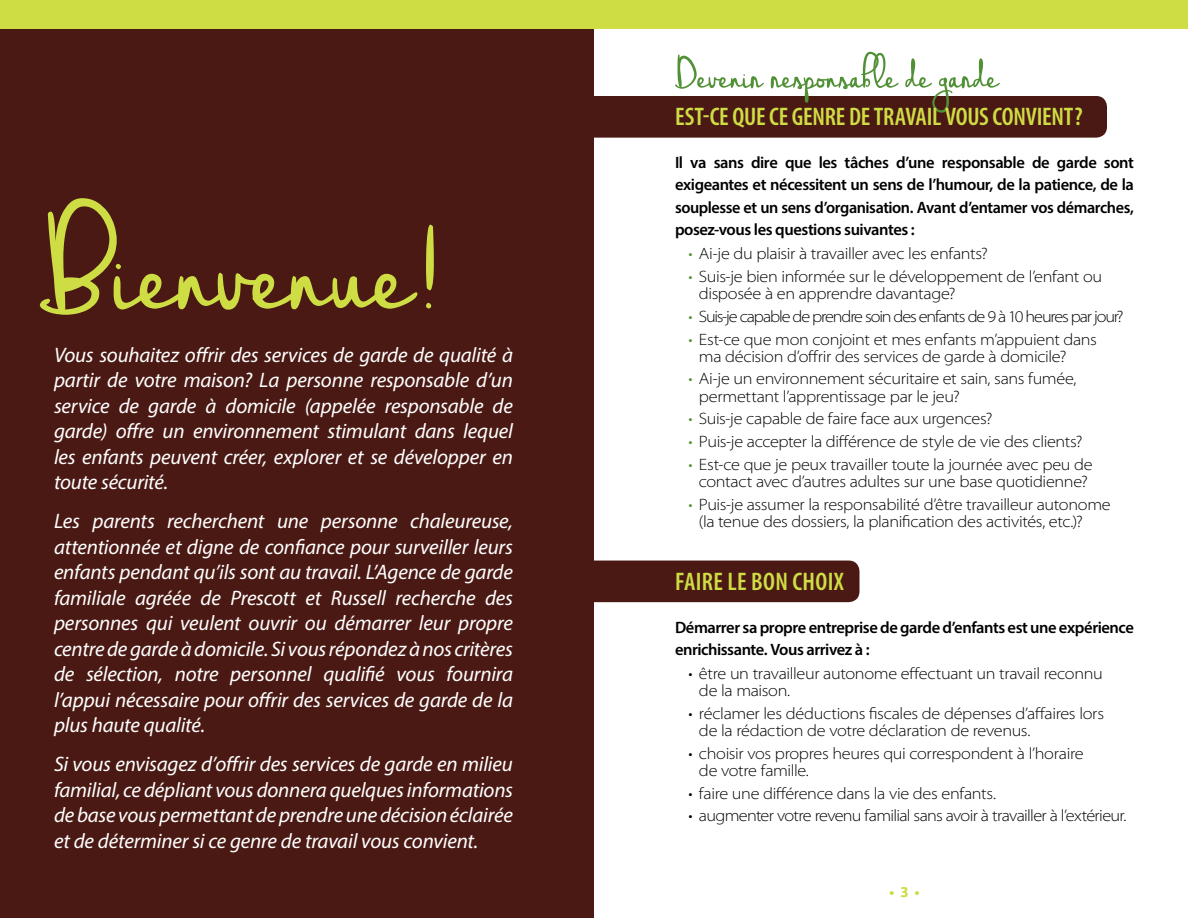
<style>
.page{position:relative;width:1188px;height:918px;background:#fff}
.page>*{position:absolute;margin:0;border:0;box-sizing:border-box;transform-origin:0 0}
.t1{font:210px "Wedding Chardonnay";letter-spacing:-.005em;color:#cfdd45}
.t2{font:63px "Wedding Chardonnay";letter-spacing:-.005em;color:#519136}
.t3{font:600 condensed 25.5px "Myriad Pro";letter-spacing:-.01em;color:#cfdd45}
.t4{font:600 condensed 25.5px "Myriad Pro";letter-spacing:.015em;color:#cfdd45}
.t5{font:italic 21px/25.5px "Myriad Pro";letter-spacing:-.01em;color:#fff;text-align:justify}
.t6{font:300 semi-expanded 16.5px/17.2px "Myriad Pro";letter-spacing:-.02em;color:#000}
.t7{font:600 16.5px/22.5px "Myriad Pro";letter-spacing:-.025em;color:#000;text-align:justify}
.t8{font:300 semi-expanded 16.5px "Myriad Pro";letter-spacing:-.045em;color:#000}
.t9{font:300 semi-expanded 16.5px "Myriad Pro";letter-spacing:-.07em;color:#000}
.t10{font:600 15px "Myriad Pro";color:#cfdd45}
.s1{color:#519136}
</style>
<div class="page">
<div style="left:594px;top:96px;width:513px;height:42px;background:#4a1913"></div>
<div style="left:594px;top:561px;width:266px;height:41px;background:#4a1913"></div>
<div style="left:0;top:0;width:594px;height:918px;background:#4a1913"></div>
<div style="left:0;top:0;width:1188px;height:28px;background:#cfdd45"></div>
<h1 class="t1" style="left:39px;top:169px;width:405px">Bienvenue!</h1>
<p class="t5" style="left:54px;top:342px;width:461px">Vous souhaitez offrir des services de garde de qualité à partir de votre maison? La personne responsable d’un service de garde à domicile (appelée responsable de garde) offre un environnement stimulant dans lequel les enfants peuvent créer, explorer et se développer en toute sécurité.</p>
<p class="t5" style="left:54px;top:508px;width:461px">Les parents recherchent une personne chaleureuse, attentionnée et digne de confiance pour surveiller leurs enfants pendant qu’ils sont au travail. L’Agence de garde familiale agréée de Prescott et Russell recherche des personnes qui veulent ouvrir ou démarrer leur propre centre de garde à domicile. Si vous répondez à nos critères de sélection, notre personnel qualifié vous fournira l’appui nécessaire pour offrir des services de garde de la plus haute qualité.</p>
<p class="t5" style="left:54px;top:751px;width:461px">Si vous envisagez d’offrir des services de garde en milieu familial, ce dépliant vous donnera quelques informations de base vous permettant de prendre une décision éclairée et de déterminer si ce genre de travail vous convient.</p>
<h2 class="t2" style="left:675px;top:46px;width:325px">Devenir responsable de garde</h2>
<h3 class="t3" style="left:675px;top:103px;width:409px">EST-CE QUE CE GENRE DE TRAVAIL VOUS CONVIENT?</h3>
<p class="t7" style="left:675px;top:151px;width:461px">Il va sans dire que les tâches d’une responsable de garde sont exigeantes et nécessitent un sens de l’humour, de la patience, de la souplesse et un sens d’organisation. Avant d’entamer vos démarches, posez-vous les questions suivantes :</p>
<p class="t6" style="left:688px;top:245px;width:301px"><span class="s1">•</span> Ai-je du plaisir à travailler avec les enfants?</p>
<p class="t6" style="left:699px;top:268px;width:405px;text-indent:-10px"><span class="s1">•</span> Suis-je bien informée sur le développement de l’enfant ou disposée à en apprendre davantage?</p>
<p class="t9" style="left:688px;top:307px;width:437px"><span class="s1">•</span> Suis-je capable de prendre soin des enfants de 9 à 10 heures par jour?</p>
<p class="t6" style="left:699px;top:331px;width:399px;text-indent:-10px"><span class="s1">•</span> Est-ce que mon conjoint et mes enfants m’appuient dans ma décision d’offrir des services de garde à domicile?</p>
<p class="t6" style="left:699px;top:371px;width:379px;text-indent:-10px"><span class="s1">•</span> Ai-je un environnement sécuritaire et sain, sans fumée, permettant l’apprentissage par le jeu?</p>
<p class="t6" style="left:688px;top:410px;width:306px"><span class="s1">•</span> Suis-je capable de faire face aux urgences?</p>
<p class="t6" style="left:688px;top:433px;width:396px"><span class="s1">•</span> Puis-je accepter la différence de style de vie des clients?</p>
<p class="t6" style="left:688px;top:456px;width:406px;text-align:center"><span class="s1">•</span> Est-ce que je peux travailler toute la journée avec peu de contact avec d’autres adultes sur une base quotidienne?</p>
<p class="t6" style="left:699px;top:496px;width:413px;text-indent:-10px"><span class="s1">•</span> Puis-je assumer la responsabilité d’être travailleur autonome (la tenue des dossiers, la planification des activités, etc.)?</p>
<h3 class="t4" style="left:675px;top:567px;width:170px">FAIRE LE BON CHOIX</h3>
<p class="t7" style="left:675px;top:615px;width:460px">Démarrer sa propre entreprise de garde d’enfants est une expérience enrichissante. Vous arrivez à :</p>
<p class="t6" style="left:699px;top:665px;width:405px;text-indent:-10px">• être un travailleur autonome effectuant un travail reconnu de la maison.</p>
<p class="t6" style="left:699px;top:705px;width:407px;text-indent:-10px">• réclamer les déductions fiscales de dépenses d’affaires lors de la rédaction de votre déclaration de revenus.</p>
<p class="t6" style="left:699px;top:745px;width:386px;text-indent:-11px">• choisir vos propres heures qui correspondent à l’horaire de votre famille.</p>
<p class="t6" style="left:688px;top:785px;width:309px">• faire une différence dans la vie des enfants.</p>
<p class="t8" style="left:688px;top:807px;width:439px">• augmenter votre revenu familial sans avoir à travailler à l’extérieur.</p>
<p class="t10" style="left:890px;top:882px;width:31px">• 3 •</p>
</div>
